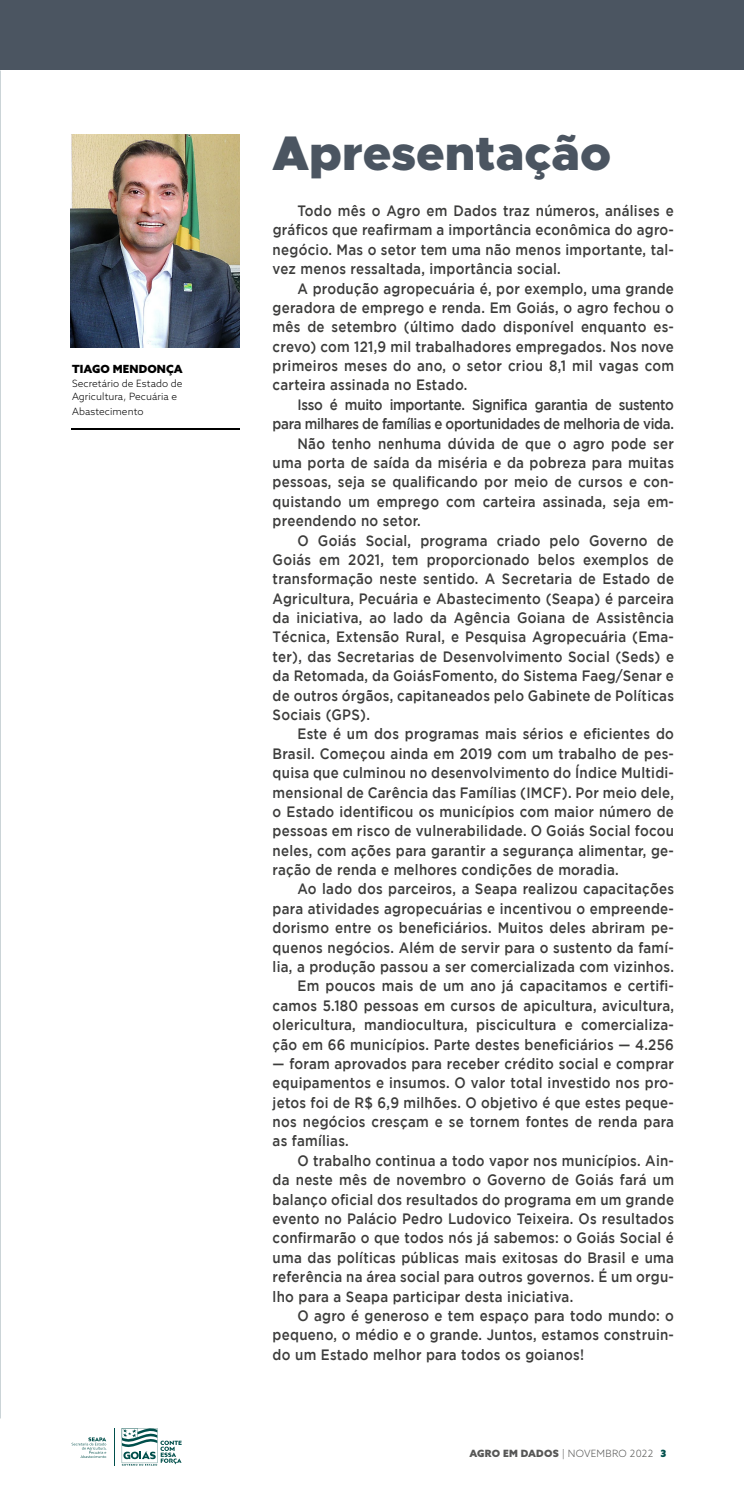
<style>
.page{position:relative;width:745px;height:1489px;background:#fff}
.page>*{position:absolute;margin:0;border:0;box-sizing:border-box;transform-origin:0 0}
.t1{font:900 48.75px "Metropolis";color:#4b5561}
.t2{font:500 15px/19.4px "Gotham";letter-spacing:.02em;color:#3c3c3b;text-align:justify;scale:.89 1}
.t3{font:500 15px "Gotham";letter-spacing:-.02em;color:#3c3c3b;scale:.89 1}
.t4{font:900 11.25px "Azo Sans";letter-spacing:.01em;color:#000}
.t5{font:300 10px/13.8px "Azo Sans";letter-spacing:.01em;color:#000}
.t6{font:300 10px "Azo Sans";letter-spacing:.025em;color:#575756}
.s1{font-weight:900}
.s2{font-weight:900;color:#004f4b}
</style>
<div class="page">
<svg style="left:72px;top:1437px;width:35px;height:20px"></svg>
<hr style="left:114px;top:1427px;width:1px;height:38px;background:#004f4b">
<svg style="left:122px;top:1428px;width:59px;height:37px"></svg>
<img style="left:71px;top:134px;width:168px;height:214px">
<hr style="left:71px;top:428px;width:168px;height:2px;background:#000">
<div style="left:0;top:0;width:743px;height:70px;background:#4b5561"></div>
<p class="t4" style="left:72px;top:361px;width:112px">TIAGO MENDONÇA</p>
<p class="t5" style="left:72px;top:376px;width:112px">Secretário de Estado de<br>Agricultura, Pecuária e</p>
<p class="t5" style="left:72px;top:405px;width:73px">Abastecimento</p>
<h1 class="t1" style="left:272px;top:122px;width:340px">Apresentação</h1>
<p class="t2" style="left:272px;top:201px;width:452px;text-indent:25px">Todo mês o Agro em Dados traz números, análises e gráficos que reafirmam a importância econômica do agro&shy;negócio. Mas o setor tem uma não menos importante, tal&shy;vez menos ressaltada, importância social.</p>
<p class="t2" style="left:272px;top:278px;width:452px;text-indent:25px">A produção agropecuária é, por exemplo, uma grande geradora de emprego e renda. Em Goiás, o agro fechou o mês de setembro (último dado disponível enquanto es&shy;crevo) com 121,9 mil trabalhadores empregados. Nos nove primeiros meses do ano, o setor criou 8,1 mil vagas com carteira assinada no Estado.</p>
<p class="t3" style="left:297px;top:396px;width:424px">Isso é muito importante. Significa garantia de sustento</p>
<p class="t3" style="left:272px;top:415px;width:452px">para milhares de famílias e oportunidades de melhoria de vida.</p>
<p class="t2" style="left:297px;top:433px;width:424px">Não tenho nenhuma dúvida de que o agro pode ser</p>
<p class="t2" style="left:272px;top:452px;width:452px">uma porta de saída da miséria e da pobreza para muitas</p>
<p class="t2" style="left:272px;top:472px;width:452px">pessoas, seja se qualificando por meio de cursos e con-</p>
<p class="t2" style="left:272px;top:491px;width:452px">quistando um emprego com carteira assinada, seja em-</p>
<p class="t2" style="left:272px;top:511px;width:168px">preendendo no setor.</p>
<p class="t2" style="left:297px;top:530px;width:424px">O Goiás Social, programa criado pelo Governo de</p>
<p class="t2" style="left:272px;top:549px;width:452px">Goiás em 2021, tem proporcionado belos exemplos de</p>
<p class="t2" style="left:272px;top:569px;width:452px">transformação neste sentido. A Secretaria de Estado de</p>
<p class="t2" style="left:272px;top:588px;width:452px">Agricultura, Pecuária e Abastecimento (Seapa) é parceira</p>
<p class="t2" style="left:272px;top:607px;width:452px">da iniciativa, ao lado da Agência Goiana de Assistência</p>
<p class="t2" style="left:272px;top:627px;width:452px">Técnica, Extensão Rural, e Pesquisa Agropecuária (Ema-</p>
<p class="t2" style="left:272px;top:646px;width:452px">ter), das Secretarias de Desenvolvimento Social (Seds) e</p>
<p class="t2" style="left:272px;top:666px;width:452px">da Retomada, da GoiásFomento, do Sistema Faeg/Senar e</p>
<p class="t2" style="left:272px;top:685px;width:452px">de outros órgãos, capitaneados pelo Gabinete de Políticas</p>
<p class="t2" style="left:272px;top:704px;width:111px">Sociais (GPS).</p>
<p class="t2" style="left:297px;top:724px;width:424px">Este é um dos programas mais sérios e eficientes do</p>
<p class="t2" style="left:272px;top:743px;width:452px">Brasil. Começou ainda em 2019 com um trabalho de pes-</p>
<p class="t2" style="left:272px;top:762px;width:452px">quisa que culminou no desenvolvimento do Índice Multidi-</p>
<p class="t2" style="left:272px;top:782px;width:452px">mensional de Carência das Famílias (IMCF). Por meio dele,</p>
<p class="t2" style="left:272px;top:801px;width:452px">o Estado identificou os municípios com maior número de</p>
<p class="t2" style="left:272px;top:821px;width:452px">pessoas em risco de vulnerabilidade. O Goiás Social focou</p>
<p class="t2" style="left:272px;top:840px;width:452px">neles, com ações para garantir a segurança alimentar, ge-</p>
<p class="t2" style="left:272px;top:859px;width:390px">ração de renda e melhores condições de moradia.</p>
<p class="t2" style="left:297px;top:879px;width:424px">Ao lado dos parceiros, a Seapa realizou capacitações</p>
<p class="t2" style="left:272px;top:898px;width:452px">para atividades agropecuárias e incentivou o empreende-</p>
<p class="t2" style="left:272px;top:917px;width:452px">dorismo entre os beneficiários. Muitos deles abriram pe-</p>
<p class="t2" style="left:272px;top:937px;width:452px">quenos negócios. Além de servir para o sustento da famí-</p>
<p class="t2" style="left:272px;top:956px;width:452px">lia, a produção passou a ser comercializada com vizinhos.</p>
<p class="t2" style="left:297px;top:976px;width:424px">Em poucos mais de um ano já capacitamos e certifi-</p>
<p class="t2" style="left:272px;top:995px;width:452px">camos 5.180 pessoas em cursos de apicultura, avicultura,</p>
<p class="t2" style="left:272px;top:1014px;width:452px">olericultura, mandiocultura, piscicultura e comercializa-</p>
<p class="t2" style="left:272px;top:1034px;width:452px">ção em 66 municípios. Parte destes beneficiários — 4.256</p>
<p class="t2" style="left:272px;top:1053px;width:452px">— foram aprovados para receber crédito social e comprar equipamentos e insumos. O valor total investido nos pro&shy;jetos foi de R$ 6,9 milhões. O objetivo é que estes peque&shy;nos negócios cresçam e se tornem fontes de renda para as famílias.</p>
<p class="t2" style="left:272px;top:1150px;width:452px;text-indent:25px">O trabalho continua a todo vapor nos municípios. Ain&shy;da neste mês de novembro o Governo de Goiás fará um balanço oficial dos resultados do programa em um grande evento no Palácio Pedro Ludovico Teixeira. Os resultados confirmarão o que todos nós já sabemos: o Goiás Social é uma das políticas públicas mais exitosas do Brasil e uma referência na área social para outros governos. É um orgu&shy;lho para a Seapa participar desta iniciativa.</p>
<p class="t2" style="left:272px;top:1305px;width:452px;text-indent:25px">O agro é generoso e tem espaço para todo mundo: o pequeno, o médio e o grande. Juntos, estamos construin&shy;do um Estado melhor para todos os goianos!</p>
<p class="t6" style="left:469px;top:1446px;width:198px"><span class="s1">AGRO EM DADOS</span> | NOVEMBRO 2022 <span class="s2">3</span></p>
</div>
